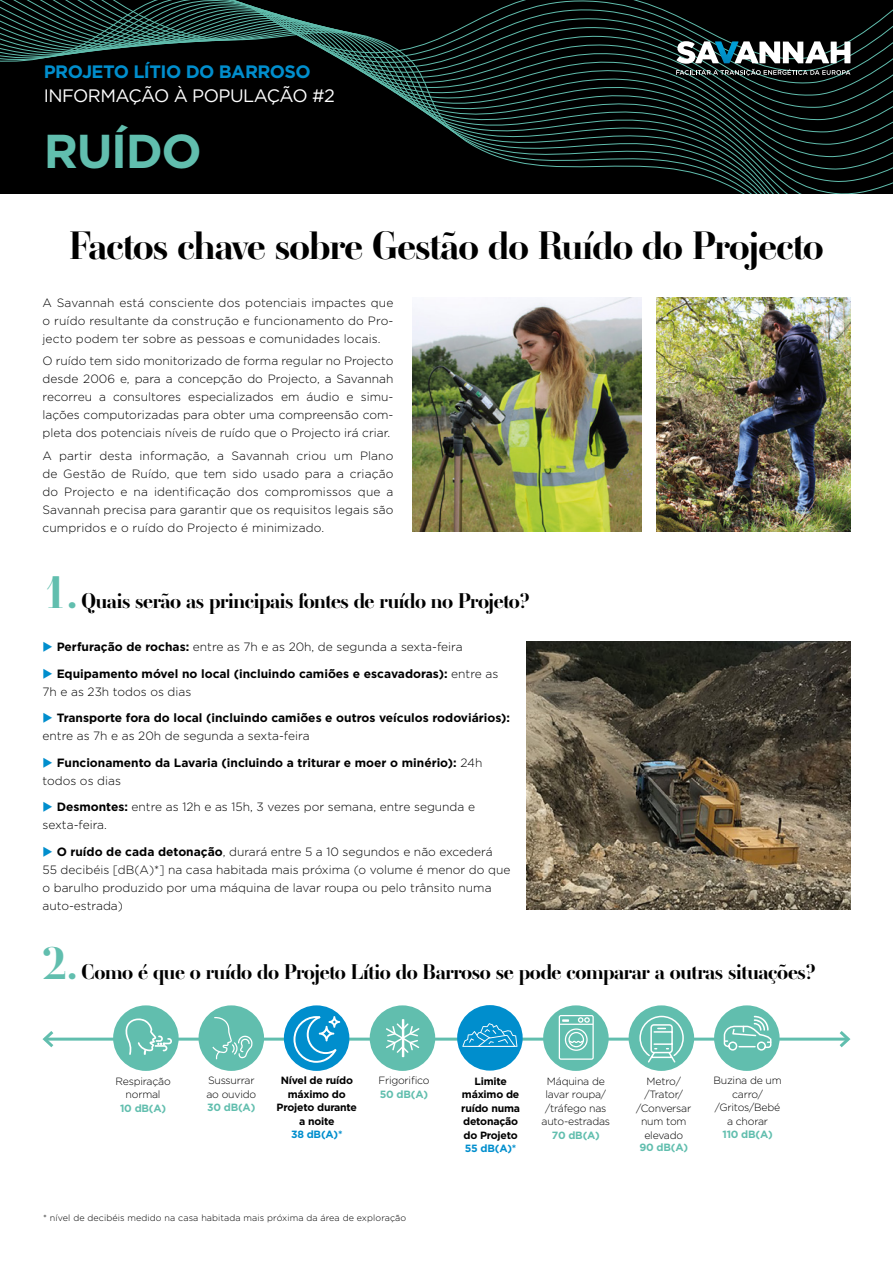
<style>
.page{position:relative;width:893px;height:1263px;background:#fff}
.page>*{position:absolute;margin:0;border:0;box-sizing:border-box;transform-origin:0 0}
.t1{font:700 47.55px "Gotham";letter-spacing:-.03em;color:#61beae}
.t2{font:700 39px "Ambroise Std";letter-spacing:-.025em;color:#000}
.t3{font:700 21px "Ambroise Std";letter-spacing:-.02em;color:#000}
.t4{font:18px "Gotham";letter-spacing:-.03em;color:#fff}
.t5{font:700 18px "Gotham";letter-spacing:-.03em;color:#008ecd}
.t6{font:300 12px/18px "Gotham";color:#000;text-align:justify}
.t7{font:700 12px/18px "Gotham";color:#000}
.t8{font:300 10.5px/13.5px "Gotham";letter-spacing:-.02em;color:#000;text-align:center}
.t9{font:700 10.5px/13.5px "Gotham";letter-spacing:-.02em;color:#000;text-align:center}
.t10{font:700 10.5px "Gotham";letter-spacing:-.02em;color:#61beae}
.t11{font:700 10.5px "Gotham";letter-spacing:-.02em;color:#008ecd}
.t12{font:300 9px "Gotham";letter-spacing:.01em;color:#000}
.s1{font-size:45px;color:#61beae}
.s2{color:#008ecd}
.s3{font-weight:700}
.s4{font-weight:300}
</style>
<div class="page">
<hr style="left:45px;top:1037px;width:803px;height:3px;background:#61beae">
<svg style="left:42px;top:1031px;width:15px;height:17px"></svg>
<svg style="left:836px;top:1031px;width:15px;height:17px"></svg>
<img style="left:412px;top:298px;width:229px;height:234px">
<div style="left:113px;top:1005px;width:66px;height:66px;background:#61beae;border-radius:50%"></div>
<div style="left:284px;top:1005px;width:65px;height:66px;background:#008ecd;border-radius:50%"></div>
<div style="left:370px;top:1005px;width:65px;height:66px;background:#61beae;border-radius:50%"></div>
<div style="left:199px;top:1005px;width:65px;height:66px;background:#61beae;border-radius:50%"></div>
<div style="left:714px;top:1005px;width:66px;height:66px;background:#61beae;border-radius:50%"></div>
<svg style="left:125px;top:1018px;width:47px;height:37px"></svg>
<svg style="left:212px;top:1017px;width:41px;height:42px"></svg>
<svg style="left:293px;top:1016px;width:47px;height:47px"></svg>
<hr style="left:402px;top:1019px;width:2px;height:20px;background:#fff">
<hr style="left:402px;top:1037px;width:2px;height:20px;background:#fff">
<svg style="left:386px;top:1023px;width:33px;height:30px"></svg>
<div style="left:457px;top:1005px;width:66px;height:65px;background:#008ecd;border-radius:50%"></div>
<svg style="left:462px;top:1023px;width:55px;height:24px"></svg>
<div style="left:543px;top:1005px;width:66px;height:66px;background:#61beae;border-radius:50%"></div>
<svg style="left:559px;top:1015px;width:35px;height:45px"></svg>
<div style="left:629px;top:1005px;width:65px;height:66px;background:#61beae;border-radius:50%"></div>
<svg style="left:639px;top:1015px;width:46px;height:49px"></svg>
<svg style="left:723px;top:1016px;width:49px;height:35px"></svg>
<img style="left:657px;top:298px;width:193px;height:234px">
<img style="left:527px;top:642px;width:323px;height:268px">
<div style="left:0;top:184px;width:893px;height:9px;background:#000"></div>
<div style="left:0;top:171px;width:893px;height:13px;background:#000"></div>
<svg style="left:0;top:158px;width:893px;height:13px;background:#050b0a"></svg>
<svg style="left:0;top:145px;width:893px;height:13px;background:#060c0b"></svg>
<svg style="left:0;top:133px;width:893px;height:12px;background:#070e0c"></svg>
<svg style="left:0;top:122px;width:893px;height:11px;background:#070e0d"></svg>
<svg style="left:0;top:111px;width:893px;height:11px;background:#070f0e"></svg>
<svg style="left:0;top:100px;width:893px;height:11px;background:#070f0d"></svg>
<svg style="left:0;top:0;width:893px;height:99px;background:#0c1816"></svg>
<svg style="left:676px;top:41px;width:174px;height:35px"></svg>
<h3 class="t5" style="left:44px;top:59px;width:269px">PROJETO LÍTIO DO BARROSO</h3>
<h3 class="t4" style="left:44px;top:84px;width:293px">INFORMAÇÃO À POPULAÇÃO #2</h3>
<h1 class="t1" style="left:44px;top:119px;width:160px">RUÍDO</h1>
<h2 class="t2" style="left:69px;top:221px;width:756px">Factos chave sobre Gestão do Ruído do Projecto</h2>
<p class="t6" style="left:43px;top:294px;width:352px">A Savannah está consciente dos potenciais impactes que o ruído resultante da construção e funcionamento do Pro&shy;jecto podem ter sobre as pessoas e comunidades locais.</p>
<p class="t6" style="left:43px;top:352px;width:352px">O ruído tem sido monitorizado de forma regular no Projecto desde 2006 e, para a concepção do Projecto, a Savannah recorreu a consultores especializados em áudio e simu&shy;lações computorizadas para obter uma compreensão com&shy;pleta dos potenciais níveis de ruído que o Projecto irá criar.</p>
<p class="t6" style="left:43px;top:446px;width:352px">A partir desta informação, a Savannah criou um Plano de Gestão de Ruído, que tem sido usado para a criação do Projecto e na identificação dos compromissos que a Savannah precisa para garantir que os requisitos legais são cumpridos e o ruído do Projecto é minimizado.</p>
<h3 class="t3" style="left:43px;top:588px;width:488px"><span class="s1">1.</span> Quais serão as principais fontes de ruído no Projeto?</h3>
<p class="t6" style="left:43px;top:638px;width:422px"><span class="s2">◆</span> <span class="s3">Perfuração de rochas:</span> entre as 7h e as 20h, de segunda a sexta-feira</p>
<p class="t7" style="left:43px;top:664px;width:457px"><span class="s2">◆</span> Equipamento móvel no local (incluindo camiões e escavadoras): <span class="s4">entre as<br>7h e as 23h todos os dias</span></p>
<p class="t7" style="left:43px;top:709px;width:469px"><span class="s2">◆</span> Transporte fora do local (incluindo camiões e outros veículos rodoviários): <span class="s4">entre as 7h e as 20h de segunda a sexta-feira</span></p>
<p class="t7" style="left:43px;top:753px;width:441px"><span class="s2">◆</span> Funcionamento da Lavaria (incluindo a triturar e moer o minério): <span class="s4">24h todos os dias</span></p>
<p class="t6" style="left:43px;top:798px;width:434px"><span class="s2">◆</span> <span class="s3">Desmontes:</span> entre as 12h e as 15h, 3 vezes por semana, entre segunda e sexta-feira.</p>
<p class="t6" style="left:43px;top:842px;width:469px;text-align:left"><span class="s2">◆</span> <span class="s3">O ruído de cada detonação</span>, durará entre 5 a 10 segundos e não excederá<br>55 decibéis [dB(A)*] na casa habitada mais próxima (o volume é menor do que o barulho produzido por uma máquina de lavar roupa ou pelo trânsito numa auto-estrada)</p>
<h3 class="t3" style="left:43px;top:958px;width:774px"><span class="s1">2.</span> Como é que o ruído do Projeto Lítio do Barroso se pode comparar a outras situações?</h3>
<p class="t8" style="left:116px;top:1074px;width:57px">Respiração normal</p>
<p class="t10" style="left:120px;top:1101px;width:48px">10 dB(A)</p>
<p class="t8" style="left:206px;top:1073px;width:51px;text-align:left">Sussurrar ao ouvido</p>
<p class="t10" style="left:207px;top:1100px;width:50px">30 dB(A)</p>
<p class="t9" style="left:277px;top:1074px;width:82px">Nível de ruído máximo do<br>Projeto durante a noite</p>
<p class="t11" style="left:291px;top:1127px;width:53px">38 dB(A)*</p>
<p class="t8" style="left:378px;top:1073px;width:53px">Frigorifico</p>
<p class="t10" style="left:380px;top:1087px;width:50px">50 dB(A)</p>
<p class="t9" style="left:461px;top:1074px;width:60px">Limite máximo de ruído numa detonação do Projeto</p>
<p class="t11" style="left:465px;top:1141px;width:53px">55 dB(A)*</p>
<p class="t8" style="left:542px;top:1074px;width:70px">Máquina de lavar roupa/ /tráfego nas auto-estradas</p>
<p class="t10" style="left:552px;top:1128px;width:49px">70 dB(A)</p>
<p class="t8" style="left:636px;top:1074px;width:57px">Metro/ /Trator/ /Conversar num tom elevado</p>
<p class="t10" style="left:639px;top:1140px;width:50px">90 dB(A)</p>
<p class="t8" style="left:713px;top:1073px;width:70px">Buzina de um carro/ /Gritos/Bebé a chorar</p>
<p class="t10" style="left:722px;top:1127px;width:52px">110 dB(A)</p>
<p class="t12" style="left:43px;top:1212px;width:365px">* nível de decibéis medido na casa habitada mais próxima da área de exploração</p>
</div>
